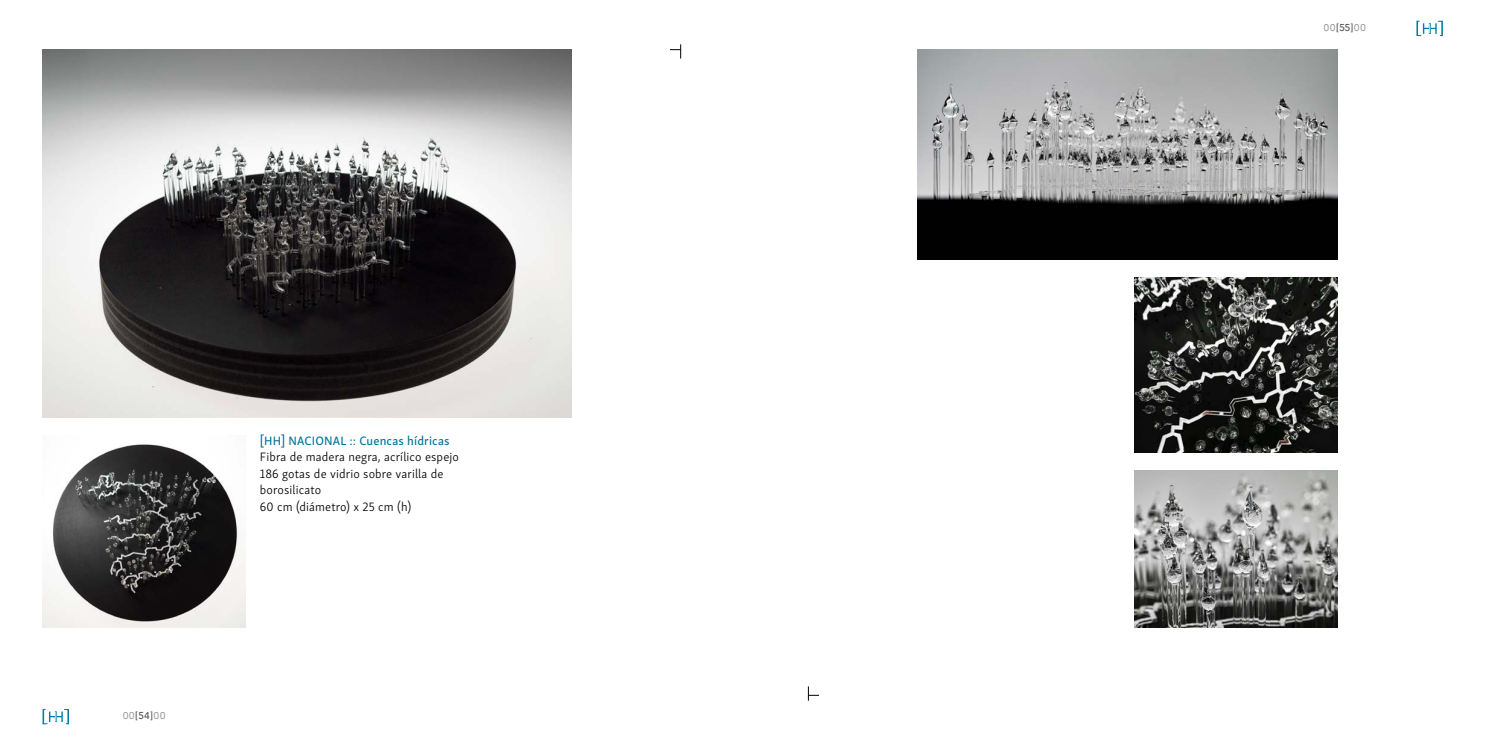
<style>
.page{position:relative;width:1489px;height:745px;background:#fff}
.page>*{position:absolute;margin:0;border:0;box-sizing:border-box;transform-origin:0 0}
._11_BILD_ERKLAERUNGEN{font:300 12.5px/16.6px "Skolar Sans";letter-spacing:.01em;color:#000}
._11_BILD_ERKLAERUNGEN-2{font:12.5px "Skolar Sans Me";letter-spacing:.01em;color:#007499}
.t1{font:10px "Baumans";letter-spacing:.035em;color:#9d9d9c}
.s1{color:#575756}
</style>
<div class="page">
<svg style="left:43px;top:708px;width:26px;height:15px"></svg>
<svg style="left:1416px;top:21px;width:26px;height:15px"></svg>
<svg style="left:670px;top:44px;width:11px;height:14px"></svg>
<svg style="left:808px;top:686px;width:11px;height:14px"></svg>
<img style="left:43px;top:50px;width:529px;height:367px">
<img style="left:1134px;top:277px;width:203px;height:175px">
<img style="left:1134px;top:470px;width:203px;height:157px">
<img style="left:917px;top:50px;width:420px;height:210px">
<img style="left:43px;top:444px;width:203px;height:183px">
<p class="t1" style="left:123px;top:709px;width:44px">00<span class="s1">[54]</span>00</p>
<p class="_11_BILD_ERKLAERUNGEN-2" style="left:260px;top:430px;width:191px">[HH] NACIONAL :: Cuencas hídricas</p>
<p class="_11_BILD_ERKLAERUNGEN" style="left:260px;top:447px;width:200px">Fibra de madera negra, acrílico espejo</p>
<p class="_11_BILD_ERKLAERUNGEN" style="left:260px;top:464px;width:185px">186 gotas de vidrio sobre varilla de borosilicato</p>
<p class="_11_BILD_ERKLAERUNGEN" style="left:260px;top:497px;width:153px">60 cm (diámetro) x 25 cm (h)</p>
<p class="t1" style="left:1323px;top:21px;width:44px">00<span class="s1">[55]</span>00</p>
</div>
